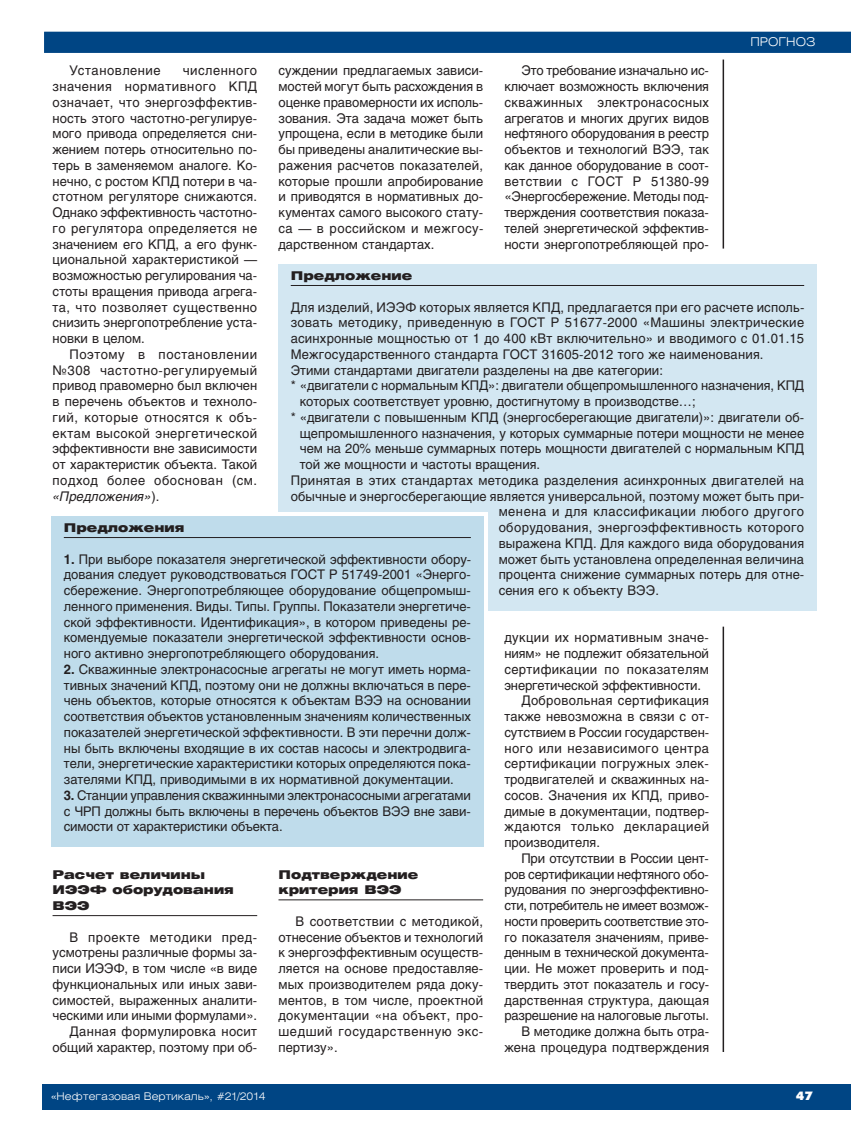
<style>
.page{position:relative;width:851px;height:1127px;background:#fff}
.page>*{position:absolute;margin:0;border:0;box-sizing:border-box;transform-origin:0 0}
.t1{font:13.2px/15.8px "Helios";color:#231f20;text-align:justify}
.t2{font:13.2px "Helios";letter-spacing:.02em;color:#231f20}
.t3{font:13.2px "Helios";letter-spacing:.04em;color:#231f20}
.t4{font:13.2px "Helios";letter-spacing:.03em;color:#231f20}
.t5{font:13.2px "Helios";letter-spacing:.025em;color:#231f20}
.t6{font:13.2px "Helios";letter-spacing:-.02em;color:#231f20}
.t7{font:13.2px "Helios";letter-spacing:-.025em;color:#231f20}
.t8{font:900 12px/15.8px "Helios Ext";letter-spacing:.005em;color:#231f20}
.t9{font:300 12px "Helios Ext";color:#fff}
.t10{font:12px "Futura Futuris XC";color:#fff}
.t11{font:300 10.5px "Helios Ext";color:#fff}
.s1{font-style:italic}
.s2{font-weight:700}
</style>
<div class="page">
<hr style="left:722px;top:60px;width:2px;height:189px;background:#231f20">
<hr style="left:722px;top:627px;width:2px;height:425px;background:#231f20">
<hr style="left:53px;top:915px;width:204px;height:1px;background:#231f20">
<hr style="left:278px;top:899px;width:205px;height:1px;background:#231f20">
<div style="left:278px;top:264px;width:538px;height:347px;background:#d3e7f2"></div>
<hr style="left:291px;top:285px;width:513px;height:1px;background:#231f20">
<div style="left:43px;top:1084px;width:807px;height:26px;background:#004584"></div>
<svg style="left:44px;top:31px;width:806px;height:22px;background:#084b88"></svg>
<div style="left:51px;top:516px;width:432px;height:331px;background:#bfdceb"></div>
<hr style="left:64px;top:537px;width:407px;height:1px;background:#231f20">
<p class="t9" style="left:750px;top:37px;width:67px">ПРОГНОЗ</p>
<p class="t1" style="left:504px;top:64px;width:206px;text-indent:17px">Это требование изначально ис&shy;ключает возможность включения скважинных электронасосных агрегатов и многих других видов нефтяного оборудования в реестр объектов и технологий ВЭЭ, так как данное оборудование в соот&shy;ветствии с ГОСТ Р 51380-99 «Энергосбережение. Методы под&shy;тверждения соответствия показа&shy;телей энергетической эффектив&shy;ности энергопотребляющей про-</p>
<p class="t3" style="left:70px;top:66px;width:93px">Установление</p>
<p class="t1" style="left:53px;top:64px;width:206px;text-indent:130px">численного значения нормативного КПД означает, что энергоэффектив&shy;ность этого частотно-регулируе&shy;мого привода определяется сни&shy;жением потерь относительно по&shy;терь в заменяемом аналоге. Ко&shy;нечно, с ростом КПД потери в ча&shy;стотном регуляторе снижаются.<br>Однако эффективность частотно&shy;го регулятора определяется не значением его КПД, а его функ&shy;циональной характеристикой — возможностью регулирования ча&shy;стоты вращения привода агрега&shy;та, что позволяет существенно снизить энергопотребление уста&shy;новки в целом.</p>
<p class="t1" style="left:53px;top:348px;width:206px;text-indent:17px">Поэтому в постановлении №308 частотно-регулируемый привод правомерно был включен в перечень объектов и техноло&shy;гий, которые относятся к объ&shy;ектам высокой энергетической эффективности вне зависимости от характеристик объекта. Такой подход более обоснован (см. <span class="s1">«Предложения»</span>).</p>
<p class="t1" style="left:278px;top:64px;width:206px">суждении предлагаемых зависи&shy;мостей могут быть расхождения в оценке правомерности их исполь&shy;зования. Эта задача может быть упрощена, если в методике были бы приведены аналитические вы&shy;ражения расчетов показателей, которые прошли апробирование и приводятся в нормативных до&shy;кументах самого высокого стату&shy;са — в российском и межгосу&shy;дарственном стандартах.</p>
<p class="t8" style="left:291px;top:269px;width:123px">Предложение</p>
<p class="t1" style="left:291px;top:300px;width:515px">Для изделий, ИЭЭФ которых является КПД, предлагается при его расчете исполь-</p>
<p class="t2" style="left:291px;top:318px;width:515px">зовать методику, приведенную в ГОСТ Р 51677-2000 «Машины электрические</p>
<p class="t1" style="left:291px;top:332px;width:515px">асинхронные мощностью от 1 до 400 кВт включительно» и вводимого с 01.01.15</p>
<p class="t1" style="left:291px;top:348px;width:474px">Межгосударственного стандарта ГОСТ 31605-2012 того же наименования.</p>
<p class="t1" style="left:291px;top:363px;width:373px">Этими стандартами двигатели разделены на две категории:</p>
<p class="t1" style="left:291px;top:379px;width:515px">* «двигатели с нормальным КПД»: двигатели общепромышленного назначения, КПД</p>
<p class="t1" style="left:300px;top:395px;width:397px">которых соответствует уровню, достигнутому в производстве…;</p>
<p class="t1" style="left:291px;top:411px;width:515px">* «двигатели с повышенным КПД (энергосберегающие двигатели)»: двигатели об-</p>
<p class="t1" style="left:300px;top:426px;width:506px">щепромышленного назначения, у которых суммарные потери мощности не менее</p>
<p class="t1" style="left:300px;top:442px;width:506px">чем на 20% меньше суммарных потерь мощности двигателей с нормальным КПД</p>
<p class="t1" style="left:300px;top:458px;width:242px">той же мощности и частоты вращения.</p>
<p class="t2" style="left:291px;top:475px;width:515px">Принятая в этих стандартах методика разделения асинхронных двигателей на</p>
<p class="t1" style="left:291px;top:489px;width:515px">обычные и энергосберегающие является универсальной, поэтому может быть при-</p>
<p class="t3" style="left:498px;top:507px;width:307px">менена и для классификации любого другого</p>
<p class="t4" style="left:498px;top:522px;width:307px">оборудования, энергоэффективность которого</p>
<p class="t1" style="left:498px;top:537px;width:307px">выражена КПД. Для каждого вида оборудования</p>
<p class="t1" style="left:498px;top:552px;width:307px">может быть установлена определенная величина</p>
<p class="t1" style="left:498px;top:568px;width:307px">процента снижение суммарных потерь для отне-</p>
<p class="t1" style="left:498px;top:584px;width:162px">сения его к объекту ВЭЭ.</p>
<p class="t8" style="left:64px;top:521px;width:122px">Предложения</p>
<p class="t1" style="left:64px;top:552px;width:409px"><span class="s2">1.</span> При выборе показателя энергетической эффективности обору&shy;дования следует руководствоваться ГОСТ Р 51749-2001 «Энерго&shy;сбережение. Энергопотребляющее оборудование общепромыш&shy;ленного применения. Виды. Типы. Группы. Показатели энергетиче&shy;ской эффективности. Идентификация», в котором приведены ре&shy;комендуемые показатели энергетической эффективности основ&shy;ного активно энергопотребляющего оборудования.</p>
<p class="t1" style="left:64px;top:663px;width:408px"><span class="s2">2.</span> Скважинные электронасосные агрегаты не могут иметь норма&shy;тивных значений КПД, поэтому они не должны включаться в пере&shy;чень объектов, которые относятся к объектам ВЭЭ на основании соответствия объектов установленным значениям количественных показателей энергетической эффективности. В эти перечни долж&shy;ны быть включены входящие в их состав насосы и электродвига&shy;тели, энергетические характеристики которых определяются пока&shy;зателями КПД, приводимыми в их нормативной документации.</p>
<p class="t1" style="left:64px;top:789px;width:408px"><span class="s2">3.</span> Станции управления скважинными электронасосными агрегатами с ЧРП должны быть включены в перечень объектов ВЭЭ вне зави&shy;симости от характеристики объекта.</p>
<p class="t4" style="left:504px;top:633px;width:206px">дукции их нормативным значе-</p>
<p class="t1" style="left:504px;top:647px;width:206px">ниям» не подлежит обязательной</p>
<p class="t4" style="left:504px;top:664px;width:206px">сертификации по показателям</p>
<p class="t1" style="left:504px;top:678px;width:198px">энергетической эффективности.</p>
<p class="t5" style="left:521px;top:696px;width:189px">Добровольная сертификация</p>
<p class="t1" style="left:504px;top:710px;width:206px">также невозможна в связи с от-</p>
<p class="t1" style="left:504px;top:726px;width:206px">сутствием в России государствен-</p>
<p class="t3" style="left:504px;top:743px;width:206px">ного или независимого центра</p>
<p class="t5" style="left:504px;top:759px;width:206px">сертификации погружных элек-</p>
<p class="t1" style="left:504px;top:773px;width:206px">тродвигателей и скважинных на-</p>
<p class="t1" style="left:504px;top:789px;width:206px">сосов. Значения их КПД, приво-</p>
<p class="t1" style="left:504px;top:804px;width:206px">димые в документации, подтвер-</p>
<p class="t3" style="left:504px;top:822px;width:206px">ждаются только декларацией</p>
<p class="t1" style="left:504px;top:836px;width:97px">производителя.</p>
<p class="t1" style="left:521px;top:852px;width:189px">При отсутствии в России цент-</p>
<p class="t1" style="left:504px;top:867px;width:206px">ров сертификации нефтяного обо-</p>
<p class="t1" style="left:504px;top:883px;width:206px">рудования по энергоэффективно-</p>
<p class="t7" style="left:504px;top:900px;width:206px">сти, потребитель не имеет возмож-</p>
<p class="t6" style="left:504px;top:916px;width:206px">ности проверить соответствие это-</p>
<p class="t1" style="left:504px;top:930px;width:206px">го показателя значениям, приве-</p>
<p class="t1" style="left:504px;top:946px;width:206px">денным в технической документа-</p>
<p class="t1" style="left:504px;top:962px;width:206px">ции. Не может проверить и под-</p>
<p class="t1" style="left:504px;top:978px;width:206px">твердить этот показатель и госу-</p>
<p class="t1" style="left:504px;top:993px;width:206px">дарственная структура, дающая</p>
<p class="t1" style="left:504px;top:1009px;width:206px">разрешение на налоговые льготы.</p>
<p class="t1" style="left:521px;top:1025px;width:189px">В методике должна быть отра-</p>
<p class="t1" style="left:504px;top:1041px;width:206px">жена процедура подтверждения</p>
<p class="t8" style="left:53px;top:867px;width:183px">Расчет величины<br>ИЭЭФ оборудования<br>ВЭЭ</p>
<p class="t1" style="left:53px;top:930px;width:206px;text-align:right">В проекте методики пред&shy;усмотрены различные формы за&shy;писи ИЭЭФ, в том числе «в виде функциональных или иных зави&shy;симостей, выраженных аналити&shy;ческими или иными формулами».<br>Данная формулировка носит общий характер, поэтому при об-</p>
<p class="t8" style="left:278px;top:867px;width:141px">Подтверждение критерия ВЭЭ</p>
<p class="t1" style="left:278px;top:915px;width:206px;text-indent:17px">В соответствии с методикой, отнесение объектов и технологий к энергоэффективным осуществ&shy;ляется на основе предоставляе&shy;мых производителем ряда доку&shy;ментов, в том числе, проектной документации «на объект, про&shy;шедший государственную экс&shy;пертизу».</p>
<p class="t11" style="left:51px;top:1092px;width:216px">«Нефтегазовая Вертикаль», #21 /2014</p>
<p class="t10" style="left:796px;top:1091px;width:18px">47</p>
</div>
